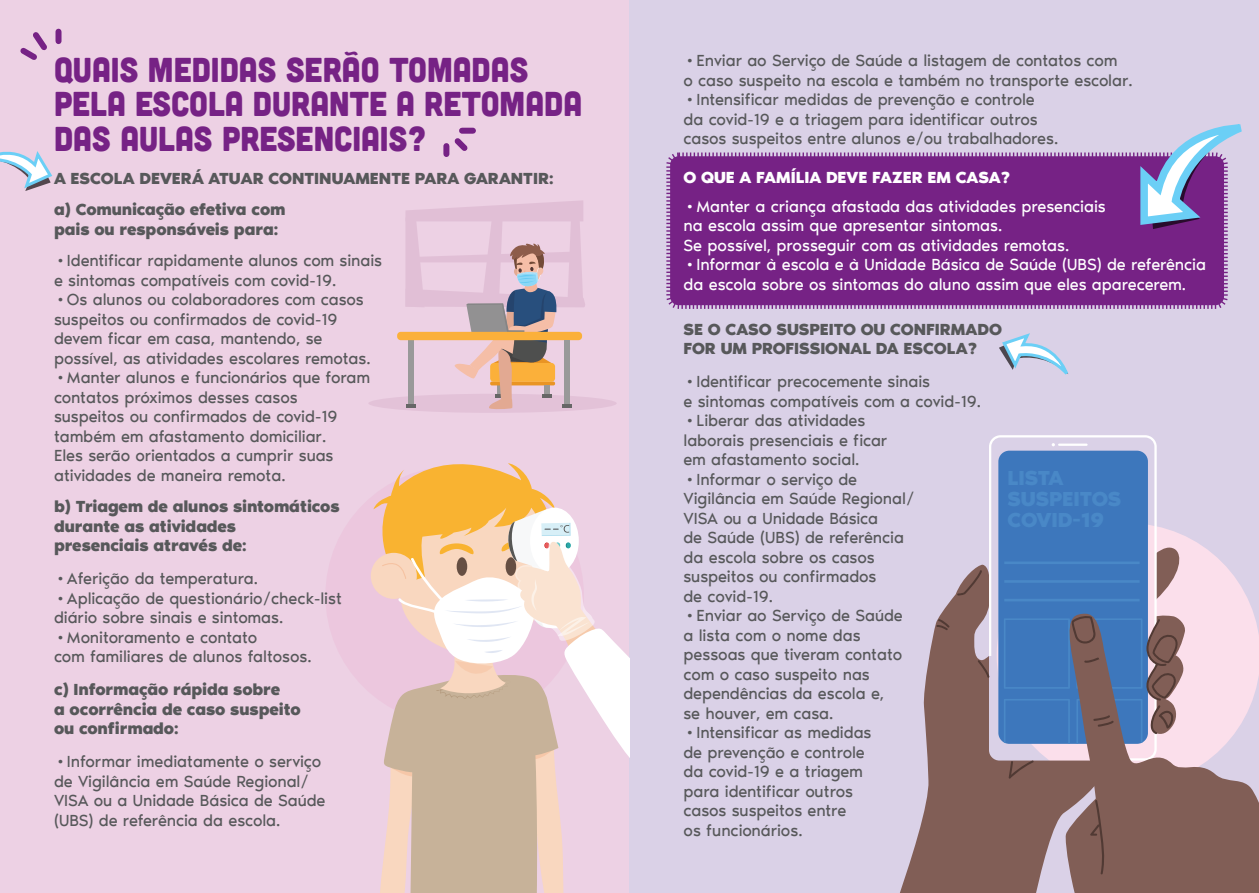
<style>
.page{position:relative;width:1259px;height:893px;background:#fff}
.page>*{position:absolute;margin:0;border:0;box-sizing:border-box;transform-origin:0 0}
.t1{font:34.5px/34.5px "Cubano";color:#762285;scale:.94 1}
.t2{font:16.5px/19.5px "Noir Pro";letter-spacing:-.01em;color:#57585a}
.t3{font:700 16.5px/19.5px "Noir Pro";letter-spacing:-.01em;color:#57585a}
.t4{font:16.5px/19.5px "Noir Pro";letter-spacing:-.01em;color:#fff}
.t5{font:700 16.5px "Noir Pro";color:#fff}
</style>
<div class="page">
<div style="left:0;top:0;width:629px;height:893px;background:#edd1e4"></div>
<div style="left:629px;top:0;width:630px;height:893px;background:#dad1e7"></div>
<div style="left:325px;top:466px;width:259px;height:259px;background:#ecc7de;border-radius:50%"></div>
<svg style="left:1156px;top:523px;width:97px;height:89px;fill:#fbdfeb"></svg>
<svg style="left:373px;top:463px;width:256px;height:430px"></svg>
<svg style="left:1156px;top:546px;width:26px;height:54px"></svg>
<svg style="left:900px;top:565px;width:165px;height:328px;fill:#815e56"></svg>
<svg style="left:1008px;top:760px;width:25px;height:19px"></svg>
<svg style="left:977px;top:660px;width:12px;height:18px"></svg>
<svg style="left:989px;top:435px;width:167px;height:325px;fill:#3d77bc"></svg>
<hr style="left:1058px;top:444px;width:29px;height:2px;background:#fff">
<svg style="left:1051px;top:443px;width:4px;height:3px"></svg>
<svg style="left:957px;top:570px;width:25px;height:25px"></svg>
<svg style="left:936px;top:619px;width:13px;height:11px"></svg>
<svg style="left:1065px;top:612px;width:194px;height:281px;background:#b09294"></svg>
<svg style="left:1004px;top:615px;width:182px;height:129px;background:#60769e"></svg>
<svg style="left:1064px;top:796px;width:62px;height:97px;background:#8a6b66"></svg>
<hr style="left:1004px;top:561px;width:135px;height:3px;background:#4988c7">
<hr style="left:1004px;top:580px;width:135px;height:3px;background:#4988c7">
<hr style="left:1004px;top:599px;width:135px;height:2px;background:#4988c7">
<div style="left:368px;top:394px;width:249px;height:19px;background:#e3c2d8;border-radius:50%"></div>
<div style="left:397px;top:332px;width:185px;height:8px;background:#fbb03a;border-radius:4px"></div>
<svg style="left:405px;top:200px;width:180px;height:209px"></svg>
<svg style="left:666px;top:152px;width:562px;height:157px;background:#7a2989"></svg>
<svg style="left:1136px;top:124px;width:106px;height:105px"></svg>
<svg style="left:999px;top:333px;width:69px;height:42px"></svg>
<svg style="left:0;top:151px;width:53px;height:40px"></svg>
<svg style="left:20px;top:32px;width:27px;height:28px"></svg>
<div style="left:56px;top:32px;width:6px;height:9px;background:#762285"></div>
<div style="left:443px;top:146px;width:6px;height:8px;background:#762285"></div>
<svg style="left:449px;top:133px;width:19px;height:22px"></svg>
<div style="left:462px;top:128px;width:11px;height:6px;background:#762285"></div>
<h1 class="t1" style="left:54px;top:51px;width:563px">QUAIS MEDIDAS SERÃO TOMADAS<br>PELA ESCOLA DURANTE A RETOMADA<br>DAS AULAS PRESENCIAIS?</h1>
<p class="t3" style="left:54px;top:161px;width:501px;line-height:31.5px">A ESCOLA DEVERÁ ATUAR CONTINUAMENTE PARA GARANTIR: a) Comunicação efetiva com</p>
<p class="t3" style="left:54px;top:218px;width:226px">pais ou responsáveis para:</p>
<p class="t2" style="left:54px;top:250px;width:330px">•Identificar rapidamente alunos com sinais e sintomas compatíveis com covid-19.</p>
<p class="t2" style="left:54px;top:289px;width:318px">•Os alunos ou colaboradores com casos suspeitos ou confirmados de covid-19 devem ficar em casa, mantendo, se possível, as atividades escolares remotas.</p>
<p class="t2" style="left:54px;top:367px;width:318px">•Manter alunos e funcionários que foram contatos próximos desses casos suspeitos ou confirmados de covid-19 também em afastamento domiciliar.<br>Eles serão orientados a cumprir suas atividades de maneira remota.</p>
<p class="t3" style="left:54px;top:495px;width:287px">b) Triagem de alunos sintomáticos durante as atividades<br>presenciais através de:</p>
<p class="t2" style="left:54px;top:568px;width:205px">•Aferição da temperatura.</p>
<p class="t2" style="left:54px;top:587px;width:289px">•Aplicação de questionário/check-list diário sobre sinais e sintomas.</p>
<p class="t2" style="left:54px;top:626px;width:259px">•Monitoramento e contato<br>com familiares de alunos faltosos.</p>
<p class="t3" style="left:54px;top:678px;width:248px">c) Informação rápida sobre<br>a ocorrência de caso suspeito ou confirmado:</p>
<p class="t2" style="left:54px;top:751px;width:273px">•Informar imediatamente o serviço de Vigilância em Saúde Regional/<br>VISA ou a Unidade Básica de Saúde (UBS) de referência da escola.</p>
<p class="t2" style="left:683px;top:50px;width:451px">•Enviar ao Serviço de Saúde a listagem de contatos com<br>o caso suspeito na escola e também no transporte escolar.</p>
<p class="t2" style="left:683px;top:89px;width:376px">•Intensificar medidas de prevenção e controle da covid-19 e a triagem para identificar outros casos suspeitos entre alunos e/ou trabalhadores.</p>
<p class="t5" style="left:683px;top:164px;width:328px">O QUE A FAMÍLIA DEVE FAZER EM CASA?</p>
<p class="t4" style="left:683px;top:195px;width:424px">•Manter a criança afastada das atividades presenciais na escola assim que apresentar sintomas.<br>Se possível, prosseguir com as atividades remotas.</p>
<p class="t4" style="left:683px;top:254px;width:524px">•Informar à escola e à Unidade Básica de Saúde (UBS) de referência da escola sobre os sintomas do aluno assim que eles aparecerem.</p>
<p class="t3" style="left:683px;top:318px;width:320px">SE O CASO SUSPEITO OU CONFIRMADO<br>FOR UM PROFISSIONAL DA ESCOLA?</p>
<p class="t2" style="left:683px;top:371px;width:299px">•Identificar precocemente sinais<br>e sintomas compatíveis com a covid-19.</p>
<p class="t2" style="left:683px;top:410px;width:205px">•Liberar das atividades laborais presenciais e ficar em afastamento social.</p>
<p class="t2" style="left:683px;top:468px;width:232px">•Informar o serviço de<br>Vigilância em Saúde Regional/<br>VISA ou a Unidade Básica<br>de Saúde (UBS) de referência da escola sobre os casos suspeitos ou confirmados<br>de covid-19.</p>
<p class="t2" style="left:683px;top:605px;width:221px">•Enviar ao Serviço de Saúde a lista com o nome das pessoas que tiveram contato com o caso suspeito nas dependências da escola e, se houver, em casa.</p>
<p class="t2" style="left:683px;top:722px;width:189px">•Intensificar as medidas de prevenção e controle da covid-19 e a triagem para identificar outros casos suspeitos entre<br>os funcionários.</p>
</div>
